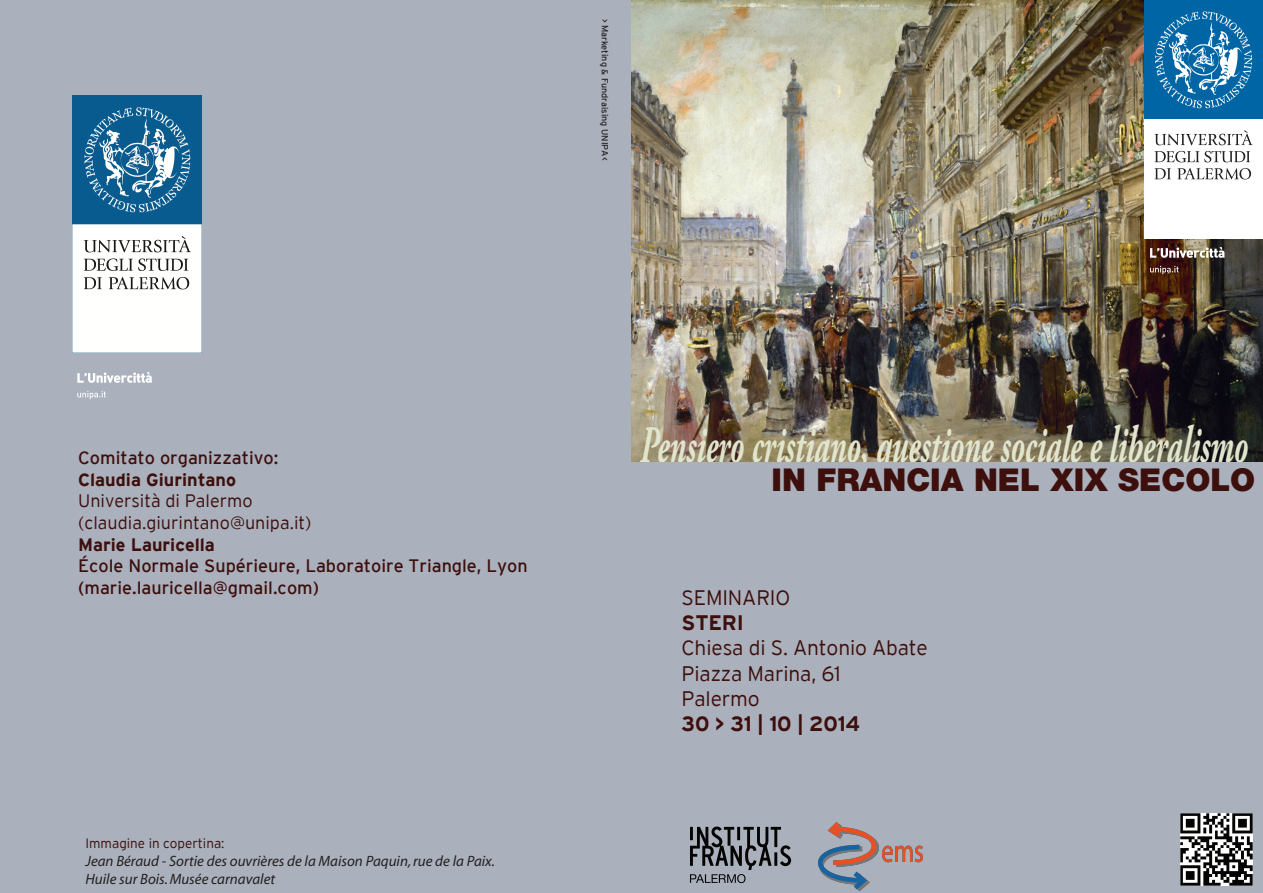
<style>
.page{position:relative;width:1263px;height:893px;background:#fff}
.page>*{position:absolute;margin:0;border:0;box-sizing:border-box;transform-origin:0 0}
.t1{font:italic 700 52.5px "Adobe Garamond Pro";color:#e1e5cd;scale:.58 1}
.t2{font:900 31.5px "Helvetica Neue LT Std";color:#3d100e}
.t3{font:300 21px/25.2px "Interstate";letter-spacing:-.01em;color:#3d100e}
.t4{font:700 21px "Interstate";letter-spacing:-.01em;color:#3d100e}
.t5{font:18px/21.6px "Interstate";color:#3d100e}
.t6{font:300 18px/21.6px "Interstate";color:#3d100e}
.t7{font:700 18px "Interstate";color:#3d100e}
.t8{font:italic 15px/18px "Myriad";color:#231f20}
.t9{font:300 13.5px "Interstate";color:#3d100e}
.t10{font:9px "Interstate";color:#231f20}
</style>
<div class="page">
<img style="left:630px;top:0;width:633px;height:462px">
<div style="left:0;top:0;width:630px;height:893px;background:#abb1bc"></div>
<svg style="left:1150px;top:247px;width:74px;height:11px"></svg>
<svg style="left:1150px;top:266px;width:29px;height:8px"></svg>
<div style="left:1144px;top:119px;width:119px;height:119px;background:#fff"></div>
<div style="left:1144px;top:0;width:119px;height:119px;background:#0065a4"></div>
<svg style="left:1154px;top:130px;width:98px;height:15px"></svg>
<svg style="left:1154px;top:151px;width:96px;height:11px"></svg>
<svg style="left:1154px;top:168px;width:17px;height:11px"></svg>
<svg style="left:1177px;top:168px;width:74px;height:11px"></svg>
<svg style="left:1155px;top:11px;width:97px;height:97px"></svg>
<svg style="left:77px;top:372px;width:75px;height:11px"></svg>
<svg style="left:77px;top:391px;width:29px;height:8px"></svg>
<img style="left:72px;top:95px;width:129px;height:258px">
<div style="left:628px;top:462px;width:635px;height:431px;background:#abb1bc"></div>
<img style="left:671px;top:808px;width:138px;height:85px">
<img style="left:818px;top:822px;width:106px;height:71px">
<img style="left:1180px;top:813px;width:72px;height:72px">
<p class="t10" style="left:610px;top:19px;width:143px;rotate:90deg">&gt; Marketing &amp; Fundraising UNIPA&lt;</p>
<p class="t5" style="left:78px;top:447px;width:202px">Comitato organizzativo:</p>
<p class="t7" style="left:78px;top:469px;width:159px">Claudia Giurintano</p>
<p class="t6" style="left:78px;top:490px;width:235px">Università di Palermo (claudia.giurintano@unipa.it)</p>
<p class="t7" style="left:78px;top:534px;width:138px">Marie Lauricella</p>
<p class="t5" style="left:78px;top:555px;width:451px">École Normale Supérieure, Laboratoire Triangle, Lyon (marie.lauricella@gmail.com)</p>
<p class="t9" style="left:86px;top:835px;width:141px">Immagine in copertina:</p>
<p class="t8" style="left:86px;top:852px;width:411px">Jean Béraud - Sortie des ouvrières de la Maison Paquin, rue de la Paix.<br>Huile sur Bois. Musée carnavalet</p>
<h1 class="t1" style="left:640px;top:415px;width:1050px">Pensiero cristiano, questione sociale e liberalismo</h1>
<h2 class="t2" style="left:772px;top:461px;width:485px">IN FRANCIA NEL XIX SECOLO</h2>
<p class="t3" style="left:682px;top:585px;width:110px">SEMINARIO</p>
<p class="t4" style="left:682px;top:611px;width:64px">STERI</p>
<p class="t3" style="left:682px;top:635px;width:248px">Chiesa di S. Antonio Abate<br>Piazza Marina, 61<br>Palermo</p>
<p class="t4" style="left:682px;top:712px;width:180px">30 &gt; 31 | 10 | 2014</p>
</div>
